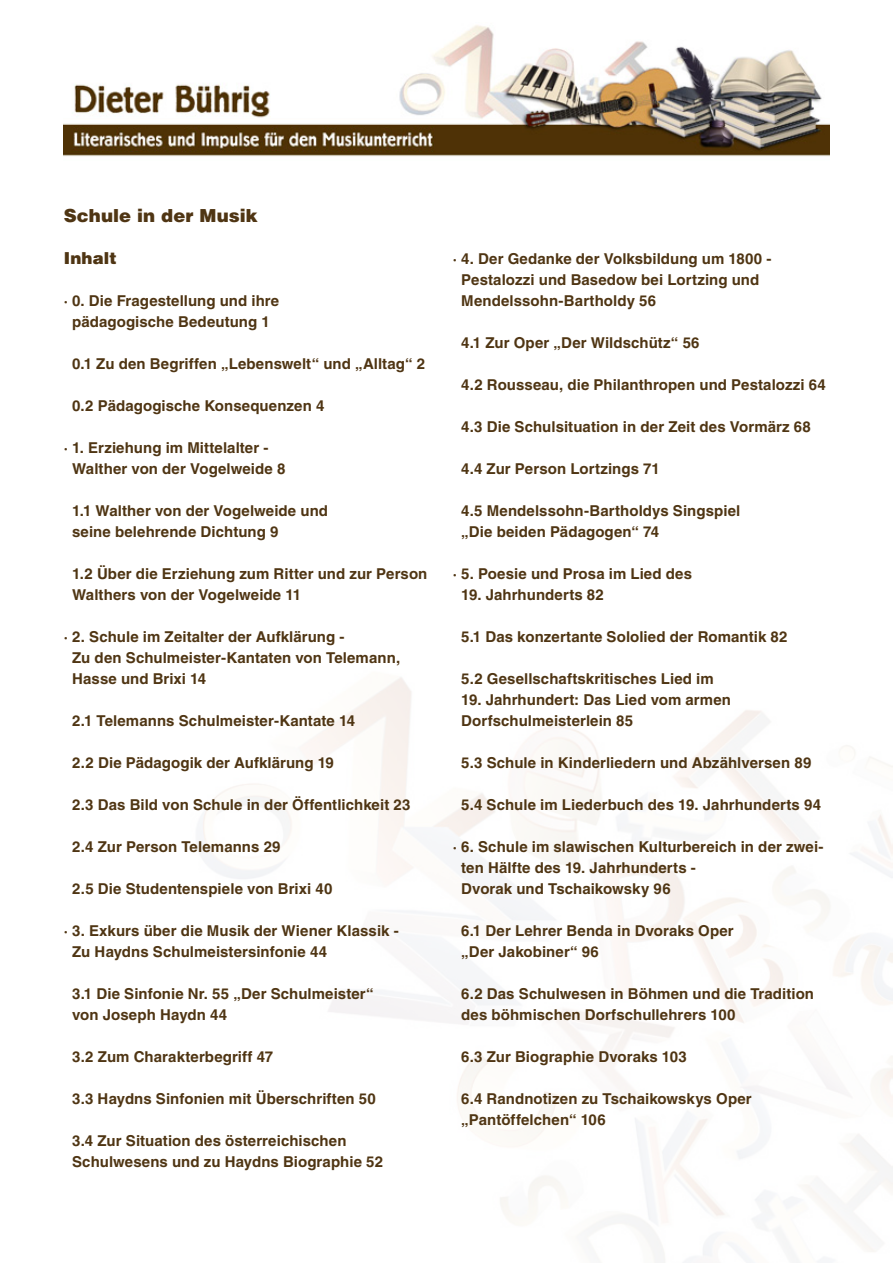
<style>
.page{position:relative;width:893px;height:1263px;background:#fff}
.page>*{position:absolute;margin:0;border:0;box-sizing:border-box;transform-origin:0 0}
.t1{font:900 18px "Helvetica";letter-spacing:.005em;color:#4f3513}
.t2{font:900 16.5px "Helvetica";letter-spacing:.01em;color:#4f3513}
.t3{font:700 15px/21px "Helvetica";letter-spacing:.005em;color:#4f3513}
</style>
<div class="page">
<img style="left:63px;top:123px;width:830px;height:1140px">
<img style="left:64px;top:25px;width:765px;height:165px">
<p class="t1" style="left:64px;top:204px;width:196px">Schule in der Musik</p>
<p class="t2" style="left:64px;top:247px;width:55px">Inhalt</p>
<p class="t3" style="left:64px;top:290px;width:217px;text-align:center">· 0. Die Fragestellung und ihre pädagogische Bedeutung 1</p>
<p class="t3" style="left:72px;top:353px;width:354px">0.1 Zu den Begriffen „Lebenswelt“ und „Alltag“ 2</p>
<p class="t3" style="left:72px;top:395px;width:254px">0.2 Pädagogische Konsequenzen 4</p>
<p class="t3" style="left:72px;top:437px;width:215px;text-indent:-8px">· 1. Erziehung im Mittelalter -<br>Walther von der Vogelweide 8</p>
<p class="t3" style="left:72px;top:500px;width:257px">1.1 Walther von der Vogelweide und seine belehrende Dichtung 9</p>
<p class="t3" style="left:72px;top:563px;width:357px">1.2 Über die Erziehung zum Ritter und zur Person<br>Walthers von der Vogelweide 11</p>
<p class="t3" style="left:72px;top:626px;width:330px;text-indent:-8px">· 2. Schule im Zeitalter der Aufklärung -<br>Zu den Schulmeister-Kantaten von Telemann,<br>Hasse und Brixi 14</p>
<p class="t3" style="left:72px;top:710px;width:284px">2.1 Telemanns Schulmeister-Kantate 14</p>
<p class="t3" style="left:72px;top:752px;width:263px">2.2 Die Pädagogik der Aufklärung 19</p>
<p class="t3" style="left:72px;top:794px;width:340px">2.3 Das Bild von Schule in der Öffentlichkeit 23</p>
<p class="t3" style="left:72px;top:836px;width:210px">2.4 Zur Person Telemanns 29</p>
<p class="t3" style="left:72px;top:878px;width:262px">2.5 Die Studentenspiele von Brixi 40</p>
<p class="t3" style="left:72px;top:920px;width:328px;text-indent:-8px">· 3. Exkurs über die Musik der Wiener Klassik -<br>Zu Haydns Schulmeistersinfonie 44</p>
<p class="t3" style="left:72px;top:983px;width:303px">3.1 Die Sinfonie Nr. 55 „Der Schulmeister“ von Joseph Haydn 44</p>
<p class="t3" style="left:72px;top:1046px;width:202px">3.2 Zum Charakterbegriff 47</p>
<p class="t3" style="left:72px;top:1088px;width:305px">3.3 Haydns Sinfonien mit Überschriften 50</p>
<p class="t3" style="left:72px;top:1130px;width:312px">3.4 Zur Situation des österreichischen<br>Schulwesens und zu Haydns Biographie 52</p>
<p class="t3" style="left:461px;top:248px;width:312px;text-indent:-8px">· 4. Der Gedanke der Volksbildung um 1800 -<br>Pestalozzi und Basedow bei Lortzing und<br>Mendelssohn-Bartholdy 56</p>
<p class="t3" style="left:461px;top:332px;width:240px">4.1 Zur Oper „Der Wildschütz“ 56</p>
<p class="t3" style="left:461px;top:374px;width:366px">4.2 Rousseau, die Philanthropen und Pestalozzi 64</p>
<p class="t3" style="left:461px;top:416px;width:351px">4.3 Die Schulsituation in der Zeit des Vormärz 68</p>
<p class="t3" style="left:461px;top:458px;width:200px">4.4 Zur Person Lortzings 71</p>
<p class="t3" style="left:461px;top:500px;width:281px">4.5 Mendelssohn-Bartholdys Singspiel „Die beiden Pädagogen“ 74</p>
<p class="t3" style="left:453px;top:563px;width:241px">· 5. Poesie und Prosa im Lied des</p>
<p class="t3" style="left:461px;top:584px;width:144px">19. Jahrhunderts 82</p>
<p class="t3" style="left:461px;top:626px;width:328px">5.1 Das konzertante Sololied der Romantik 82</p>
<p class="t3" style="left:461px;top:668px;width:254px">5.2 Gesellschaftskritisches Lied im</p>
<p class="t3" style="left:461px;top:689px;width:271px">19. Jahrhundert: Das Lied vom armen<br>Dorfschulmeisterlein 85</p>
<p class="t3" style="left:461px;top:752px;width:352px">5.3 Schule in Kinderliedern und Abzählversen 89</p>
<p class="t3" style="left:461px;top:794px;width:361px">5.4 Schule im Liederbuch des 19. Jahrhunderts 94</p>
<p class="t3" style="left:461px;top:836px;width:364px;text-indent:-8px">· 6. Schule im slawischen Kulturbereich in der zwei&shy;ten Hälfte des 19. Jahrhunderts -<br>Dvorak und Tschaikowsky 96</p>
<p class="t3" style="left:461px;top:920px;width:274px">6.1 Der Lehrer Benda in Dvoraks Oper „Der Jakobiner“ 96</p>
<p class="t3" style="left:461px;top:983px;width:354px">6.2 Das Schulwesen in Böhmen und die Tradition des böhmischen Dorfschullehrers 100</p>
<p class="t3" style="left:461px;top:1046px;width:227px">6.3 Zur Biographie Dvoraks 103</p>
<p class="t3" style="left:461px;top:1088px;width:292px">6.4 Randnotizen zu Tschaikowskys Oper „Pantöffelchen“ 106</p>
</div>
